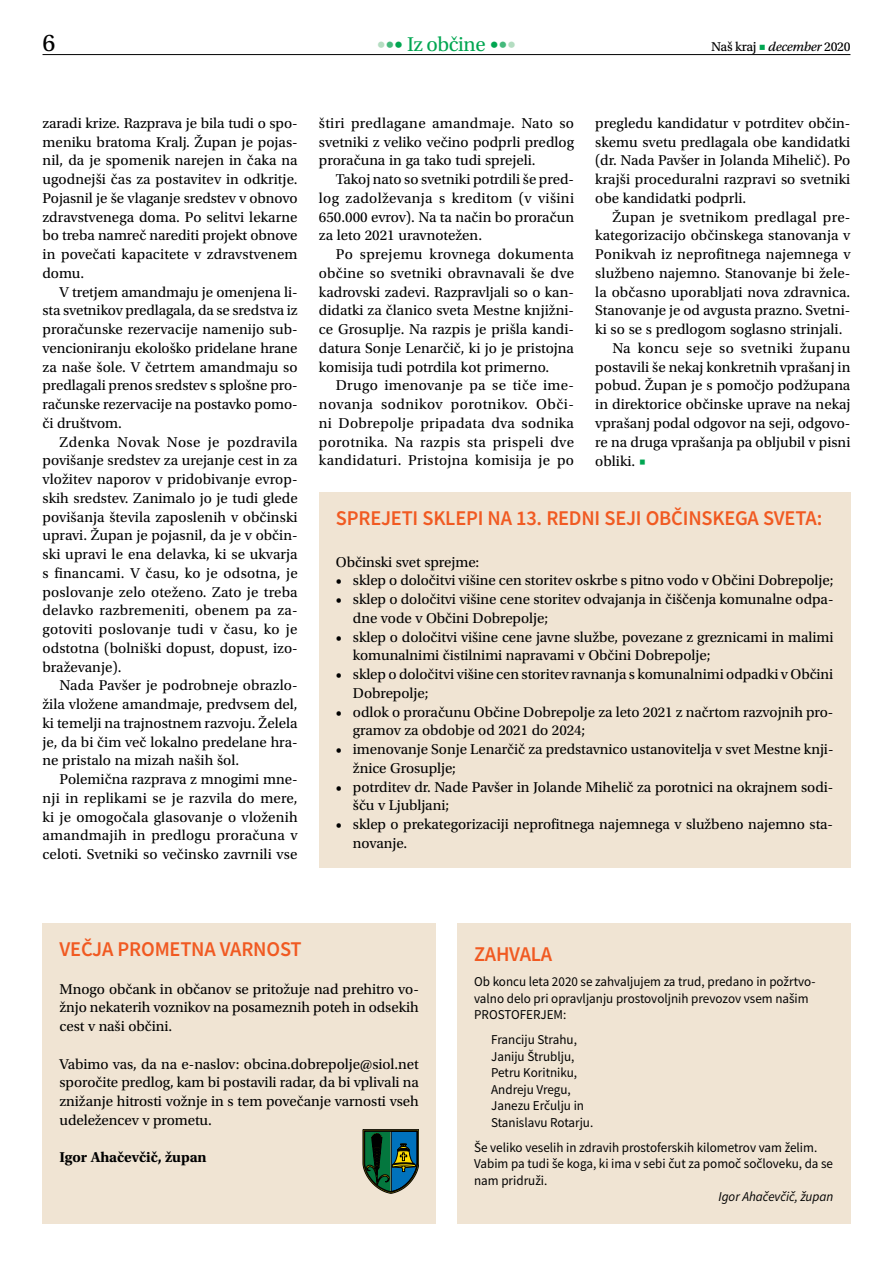
<style>
.page{position:relative;width:893px;height:1263px;background:#fff}
.page>*{position:absolute;margin:0;border:0;box-sizing:border-box;transform-origin:0 0}
.t1{font:25.5px "Utopia Std Capt";color:#000}
.t2{font:600 21px "Source Sans Pro";letter-spacing:-.01em;color:#f15a22}
.t3{font:21px "Utopia Std";letter-spacing:-.02em;color:#00a651}
.t4{font:15px/18.8px "Utopia Std";letter-spacing:-.005em;color:#000;text-align:justify}
.t5{font:15px "Utopia Std";letter-spacing:.02em;color:#000}
.t6{font:15px "Utopia Std";letter-spacing:.025em;color:#000}
.t7{font:700 15px "Utopia Std";letter-spacing:-.005em;color:#000}
.t8{font:13.5px/16.5px "Source Sans Pro";color:#000}
.t9{font:13.5px "Utopia Std Capt";letter-spacing:-.02em;color:#000}
.t10{font:italic 13.5px "Source Sans Pro";color:#000}
.s1{font-family:"Frutiger LT Std";font-weight:300;font-size:18px;color:#b4ddc1}
.s2{font-family:"Frutiger LT Std";font-weight:300;font-size:18px;color:#45b97c}
.s3{font-family:"Frutiger LT Std";font-weight:300;font-size:18px}
.s4{color:#00a651}
.s5{font-family:"Utopia Std Capt It"}
</style>
<div class="page">
<hr style="left:43px;top:54px;width:807px;height:1px;background:#000">
<div style="left:43px;top:923px;width:393px;height:300px;background:#f0e4d3"></div>
<svg style="left:363px;top:1129px;width:56px;height:64px;background:#2d6257"></svg>
<div style="left:457px;top:923px;width:393px;height:300px;background:#f0e4d3"></div>
<div style="left:319px;top:492px;width:531px;height:375px;background:#f0e4d3"></div>
<h1 class="t1" style="left:43px;top:29px;width:14px">6</h1>
<h2 class="t3" style="left:377px;top:32px;width:141px"><span class="s1">•</span><span class="s2">•</span><span class="s3">•</span> Iz občine <span class="s3">•</span><span class="s2">•</span><span class="s1">•</span></h2>
<p class="t9" style="left:711px;top:39px;width:141px">Naš kraj <span class="s4">■</span> <span class="s5">december</span> 2020</p>
<p class="t4" style="left:43px;top:114px;width:257px">zaradi krize. Razprava je bila tudi o spo&shy;meniku bratoma Kralj. Župan je pojas&shy;nil, da je spomenik narejen in čaka na ugodnejši čas za postavitev in odkritje.<br>Pojasnil je še vlaganje sredstev v obnovo zdravstvenega doma. Po selitvi lekarne bo treba namreč narediti projekt obnove in povečati kapacitete v zdravstvenem domu.</p>
<p class="t4" style="left:43px;top:283px;width:257px;text-indent:17px">V tretjem amandmaju je omenjena li&shy;sta svetnikov predlagala, da se sredstva iz proračunske rezervacije namenijo sub&shy;vencioniranju ekološko pridelane hrane za naše šole. V četrtem amandmaju so predlagali prenos sredstev s splošne pro&shy;računske rezervacije na postavko pomo&shy;či društvom.</p>
<p class="t4" style="left:43px;top:433px;width:257px;text-indent:17px">Zdenka Novak Nose je pozdravila povišanje sredstev za urejanje cest in za vložitev naporov v pridobivanje evrop&shy;skih sredstev. Zanimalo jo je tudi glede povišanja števila zaposlenih v občinski upravi. Župan je pojasnil, da je v občin&shy;ski upravi le ena delavka, ki se ukvarja s financami. V času, ko je odsotna, je poslovanje zelo oteženo. Zato je treba delavko razbremeniti, obenem pa za&shy;gotoviti poslovanje tudi v času, ko je odstotna (bolniški dopust, dopust, izo&shy;braževanje).</p>
<p class="t4" style="left:43px;top:676px;width:257px;text-indent:17px">Nada Pavšer je podrobneje obrazlo&shy;žila vložene amandmaje, predvsem del, ki temelji na trajnostnem razvoju. Želela je, da bi čim več lokalno predelane hra&shy;ne pristalo na mizah naših šol.</p>
<p class="t4" style="left:43px;top:770px;width:257px;text-indent:17px">Polemična razprava z mnogimi mne&shy;nji in replikami se je razvila do mere, ki je omogočala glasovanje o vloženih amandmajih in predlogu proračuna v celoti. Svetniki so večinsko zavrnili vse</p>
<p class="t4" style="left:319px;top:114px;width:257px">štiri predlagane amandmaje. Nato so svetniki z veliko večino podprli predlog proračuna in ga tako tudi sprejeli.</p>
<p class="t4" style="left:319px;top:170px;width:257px;text-indent:17px">Takoj nato so svetniki potrdili še pred&shy;log zadolževanja s kreditom (v višini 650.000 evrov). Na ta način bo proračun za leto 2021 uravnotežen.</p>
<p class="t4" style="left:319px;top:245px;width:257px;text-indent:17px">Po sprejemu krovnega dokumenta občine so svetniki obravnavali še dve kadrovski zadevi. Razpravljali so o kan&shy;didatki za članico sveta Mestne knjižni&shy;ce Grosuplje. Na razpis je prišla kandi&shy;datura Sonje Lenarčič, ki jo je pristojna komisija tudi potrdila kot primerno.</p>
<p class="t4" style="left:319px;top:376px;width:257px;text-indent:17px">Drugo imenovanje pa se tiče ime&shy;novanja sodnikov porotnikov. Obči&shy;ni Dobrepolje pripadata dva sodnika porotnika. Na razpis sta prispeli dve kandidaturi. Pristojna komisija je po</p>
<p class="t4" style="left:595px;top:114px;width:257px">pregledu kandidatur v potrditev občin&shy;skemu svetu predlagala obe kandidatki (dr. Nada Pavšer in Jolanda Mihelič). Po krajši proceduralni razpravi so svetniki obe kandidatki podprli.</p>
<p class="t5" style="left:612px;top:209px;width:240px">Župan je svetnikom predlagal pre-</p>
<p class="t4" style="left:595px;top:226px;width:257px">kategorizacijo občinskega stanovanja v</p>
<p class="t4" style="left:595px;top:245px;width:257px">Ponikvah iz neprofitnega najemnega v</p>
<p class="t4" style="left:595px;top:264px;width:257px">službeno najemno. Stanovanje bi žele-</p>
<p class="t4" style="left:595px;top:283px;width:256px">la občasno uporabljati nova zdravnica.</p>
<p class="t4" style="left:595px;top:301px;width:257px">Stanovanje je od avgusta prazno. Svetni-</p>
<p class="t4" style="left:595px;top:320px;width:249px">ki so se s predlogom soglasno strinjali.</p>
<p class="t6" style="left:612px;top:340px;width:240px">Na koncu seje so svetniki županu</p>
<p class="t4" style="left:595px;top:358px;width:257px">postavili še nekaj konkretnih vprašanj in</p>
<p class="t4" style="left:595px;top:376px;width:257px">pobud. Župan je s pomočjo podžupana</p>
<p class="t4" style="left:595px;top:395px;width:257px">in direktorice občinske uprave na nekaj</p>
<p class="t4" style="left:595px;top:414px;width:257px">vprašanj podal odgovor na seji, odgovo-</p>
<p class="t4" style="left:595px;top:433px;width:257px">re na druga vprašanja pa obljubil v pisni</p>
<p class="t4" style="left:595px;top:452px;width:52px">obliki. <span class="s4">■</span></p>
<h2 class="t2" style="left:336px;top:504px;width:488px">SPREJETI SKLEPI NA 13. REDNI SEJI OBČINSKEGA SVETA:</h2>
<p class="t4" style="left:336px;top:552px;width:145px">Občinski svet sprejme:</p>
<p class="t4" style="left:336px;top:571px;width:499px">• sklep o določitvi višine cen storitev oskrbe s pitno vodo v Občini Dobrepolje;</p>
<p class="t4" style="left:353px;top:590px;width:482px;text-indent:-17px">• sklep o določitvi višine cene storitev odvajanja in čiščenja komunalne odpa&shy;dne vode v Občini Dobrepolje;</p>
<p class="t4" style="left:353px;top:627px;width:482px;text-indent:-17px">• sklep o določitvi višine cene javne službe, povezane z greznicami in malimi komunalnimi čistilnimi napravami v Občini Dobrepolje;</p>
<p class="t4" style="left:353px;top:665px;width:482px;text-indent:-17px">• sklep o določitvi višine cen storitev ravnanja s komunalnimi odpadki v Občini<br>Dobrepolje;</p>
<p class="t4" style="left:353px;top:702px;width:482px;text-indent:-17px">• odlok o proračunu Občine Dobrepolje za leto 2021 z načrtom razvojnih pro&shy;gramov za obdobje od 2021 do 2024;</p>
<p class="t4" style="left:353px;top:740px;width:482px;text-indent:-17px">• imenovanje Sonje Lenarčič za predstavnico ustanovitelja v svet Mestne knji&shy;žnice Grosuplje;</p>
<p class="t4" style="left:353px;top:777px;width:482px;text-indent:-17px">• potrditev dr. Nade Pavšer in Jolande Mihelič za porotnici na okrajnem sodi&shy;šču v Ljubljani;</p>
<p class="t4" style="left:353px;top:815px;width:482px;text-indent:-17px">• sklep o prekategorizaciji neprofitnega najemnega v službeno najemno sta&shy;novanje.</p>
<h2 class="t2" style="left:60px;top:935px;width:244px">VEČJA PROMETNA VARNOST</h2>
<p class="t4" style="left:60px;top:979px;width:361px">Mnogo občank in občanov se pritožuje nad prehitro vo&shy;žnjo nekaterih voznikov na posameznih poteh in odsekih cest v naši občini.</p>
<p class="t4" style="left:60px;top:1054px;width:361px">Vabimo vas, da na e-naslov: obcina.dobrepolje@siol.net sporočite predlog, kam bi postavili radar, da bi vplivali na znižanje hitrosti vožnje in s tem povečanje varnosti vseh udeležencev v prometu.</p>
<p class="t7" style="left:60px;top:1149px;width:149px">Igor Ahačevčič, župan</p>
<h2 class="t2" style="left:474px;top:940px;width:80px">ZAHVALA</h2>
<p class="t8" style="left:474px;top:973px;width:343px">Ob koncu leta 2020 se zahvaljujem za trud, predano in požrtvo&shy;valno delo pri opravljanju prostovoljnih prevozov vsem našim<br>PROSTOFERJEM:</p>
<p class="t8" style="left:491px;top:1031px;width:104px">Franciju Strahu,<br>Janiju Štrublju,<br>Petru Koritniku,<br>Andreju Vregu,<br>Janezu Erčulju in<br>Stanislavu Rotarju.</p>
<p class="t8" style="left:474px;top:1139px;width:360px">Še veliko veselih in zdravih prostoferskih kilometrov vam želim.<br>Vabim pa tudi še koga, ki ima v sebi čut za pomoč sočloveku, da se nam pridruži.</p>
<p class="t10" style="left:718px;top:1188px;width:117px">Igor Ahačevčič, župan</p>
</div>
